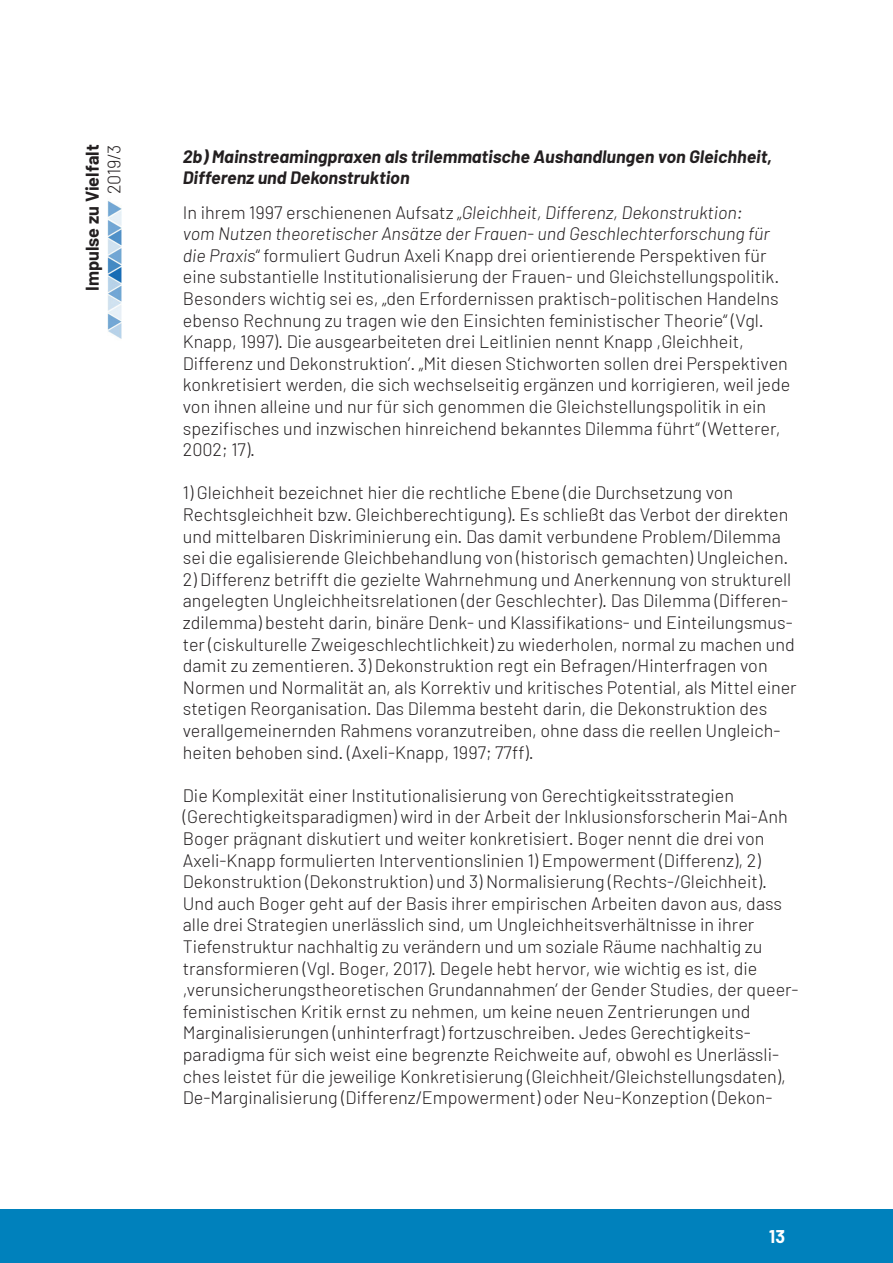
<style>
.page{position:relative;width:893px;height:1263px;background:#fff}
.page>*{position:absolute;margin:0;border:0;box-sizing:border-box;transform-origin:0 0}
.t1{font:300 18px/21.6px "Barlow";color:#231f20}
.Headlines{font:italic 700 18px/21.6px "Barlow";color:#231f20}
.t2{font:700 18px "Barlow";color:#231f20}
.t3{font:700 18px "Barlow";color:#fff}
.s1{font-style:italic}
</style>
<div class="page">
<div style="left:0;top:1210px;width:893px;height:53px;background:#0081bc"></div>
<img style="left:107px;top:201px;width:15px;height:138px">
<p class="t2" style="left:81px;top:291px;width:148px;rotate:-90deg">Impulse zu Vielfalt</p>
<p class="t1" style="left:103px;top:194px;width:51px;rotate:-90deg">2019/3</p>
<p class="Headlines" style="left:183px;top:145px;width:591px">2b) Mainstreamingpraxen als trilemmatische Aushandlungen von Gleichheit,<br>Differenz und Dekonstruktion</p>
<p class="t1" style="left:183px;top:201px;width:609px">In ihrem 1997 erschienenen Aufsatz „<span class="s1">Gleichheit, Differenz, Dekonstruktion:<br>vom Nutzen theoretischer Ansätze der Frauen- und Geschlechterforschung für die Praxis</span>“ formuliert Gudrun Axeli Knapp drei orientierende Perspektiven für eine substantielle Institutionalisierung der Frauen- und Gleichstellungspolitik.<br>Besonders wichtig sei es, „den Erfordernissen praktisch-politischen Handelns ebenso Rechnung zu tragen wie den Einsichten feministischer Theorie“ (Vgl.<br>Knapp, 1997). Die ausgearbeiteten drei Leitlinien nennt Knapp ,Gleichheit, Differenz und Dekonstruktion’. „Mit diesen Stichworten sollen drei Perspektiven konkretisiert werden, die sich wechselseitig ergänzen und korrigieren, weil jede von ihnen alleine und nur für sich genommen die Gleichstellungspolitik in ein spezifisches und inzwischen hinreichend bekanntes Dilemma führt“ (Wetterer, 2002; 17).</p>
<p class="t1" style="left:183px;top:482px;width:607px">1) Gleichheit bezeichnet hier die rechtliche Ebene (die Durchsetzung von Rechtsgleichheit bzw. Gleichberechtigung). Es schließt das Verbot der direkten und mittelbaren Diskriminierung ein. Das damit verbundene Problem/Dilemma sei die egalisierende Gleichbehandlung von (historisch gemachten) Ungleichen.</p>
<p class="t1" style="left:183px;top:568px;width:615px">2) Differenz betrifft die gezielte Wahrnehmung und Anerkennung von strukturell angelegten Ungleichheitsrelationen (der Geschlechter). Das Dilemma (Differen&shy;zdilemma) besteht darin, binäre Denk- und Klassifikations- und Einteilungsmus&shy;ter (ciskulturelle Zweigeschlechtlichkeit) zu wiederholen, normal zu machen und damit zu zementieren. 3) Dekonstruktion regt ein Befragen/Hinterfragen von Normen und Normalität an, als Korrektiv und kritisches Potential, als Mittel einer stetigen Reorganisation. Das Dilemma besteht darin, die Dekonstruktion des verallgemeinernden Rahmens voranzutreiben, ohne dass die reellen Ungleich&shy;heiten behoben sind. (Axeli-Knapp, 1997; 77ff).</p>
<p class="t1" style="left:183px;top:784px;width:617px">Die Komplexität einer Institutionalisierung von Gerechtigkeitsstrategien (Gerechtigkeitsparadigmen) wird in der Arbeit der Inklusionsforscherin Mai-Anh Boger prägnant diskutiert und weiter konkretisiert. Boger nennt die drei von Axeli-Knapp formulierten Interventionslinien 1) Empowerment (Differenz), 2)<br>Dekonstruktion (Dekonstruktion) und 3) Normalisierung (Rechts-/Gleichheit).<br>Und auch Boger geht auf der Basis ihrer empirischen Arbeiten davon aus, dass alle drei Strategien unerlässlich sind, um Ungleichheitsverhältnisse in ihrer Tiefenstruktur nachhaltig zu verändern und um soziale Räume nachhaltig zu transformieren (Vgl. Boger, 2017). Degele hebt hervor, wie wichtig es ist, die ,verunsicherungstheoretischen Grundannahmen’ der Gender Studies, der queer&shy;feministischen Kritik ernst zu nehmen, um keine neuen Zentrierungen und Marginalisierungen (unhinterfragt) fortzuschreiben. Jedes Gerechtigkeits-</p>
<p class="t1" style="left:183px;top:1043px;width:605px">paradigma für sich weist eine begrenzte Reichweite auf, obwohl es Unerlässli&shy;ches leistet für die jeweilige Konkretisierung (Gleichheit/Gleichstellungsdaten),<br>De-Marginalisierung (Differenz/Empowerment) oder Neu-Konzeption (Dekon-</p>
<p class="t3" style="left:769px;top:1225px;width:17px">13</p>
</div>
